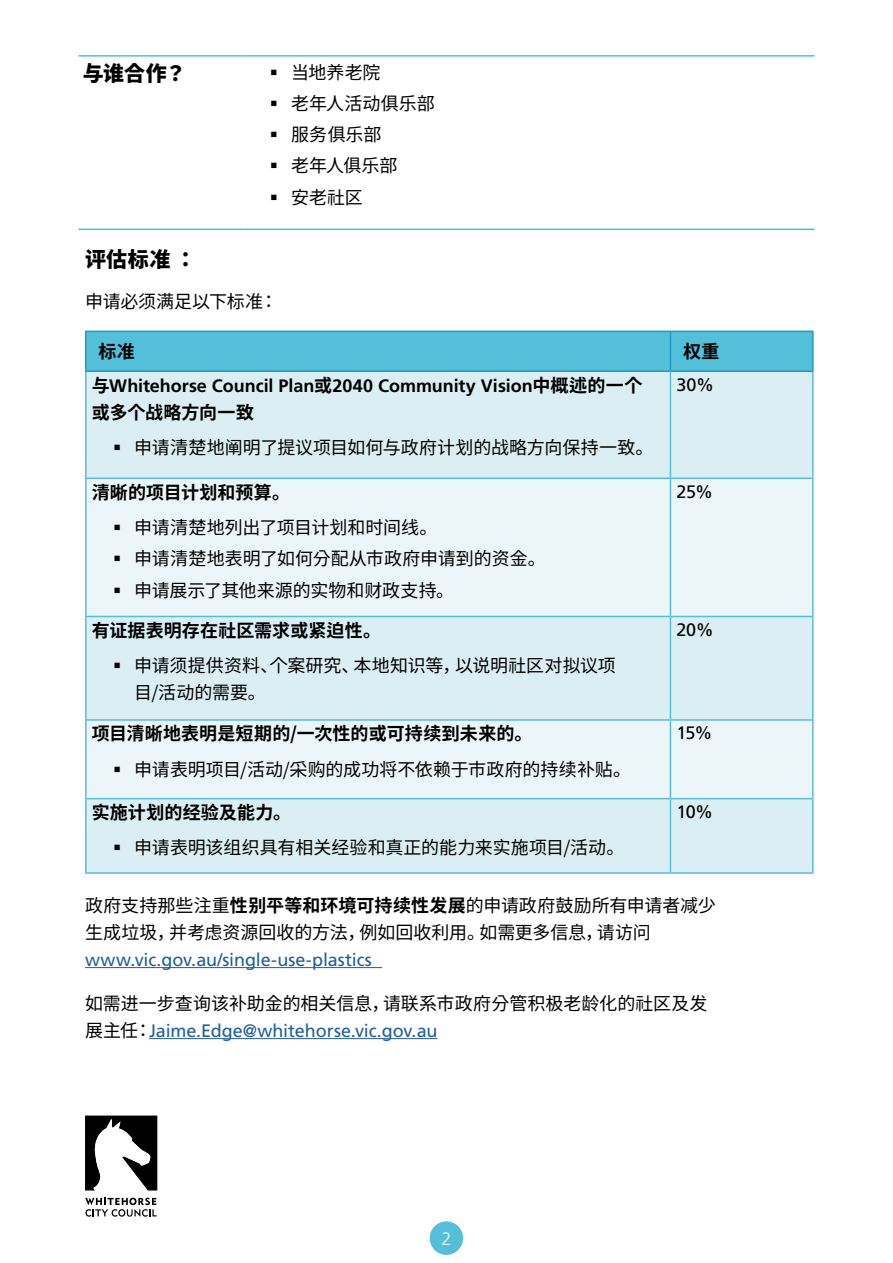
<style>
.page{position:relative;width:893px;height:1263px;background:#fff}
.page>*{position:absolute;margin:0;border:0;box-sizing:border-box;transform-origin:0 0}
.t1{font:900 21px "Noto Sans CJ Kkr";letter-spacing:.02em;color:#000}
.t2{font:18px/31.2px "Noto Sans CJ Kkr";color:#000}
.t3{font:700 18px "Noto Sans CJ Kkr";letter-spacing:.01em;color:#000}
.t4{font:18px "Frutiger LT Pro";letter-spacing:-.005em;color:#215e9e}
.t5{font:700 18px "Frutiger LT Pro";letter-spacing:-.005em;color:#000}
.t6{font:18px "Frutiger LT Pro";letter-spacing:-.02em;color:#000}
.t7{font:300 18px "Frutiger LT Pro";color:#fff}
.s1{font-family:"Noto Sans CJ Kkr"}
.s2{font-weight:700}
.s3{font-family:"Noto Sans CJ Kkr";color:#000}
</style>
<div class="page">
<hr style="left:78px;top:55px;width:166px;height:1px;background:#00b9cd">
<hr style="left:244px;top:55px;width:570px;height:1px;background:#00b9cd">
<hr style="left:78px;top:229px;width:166px;height:1px;background:#00b9cd">
<hr style="left:244px;top:229px;width:570px;height:1px;background:#00b9cd">
<hr style="left:85px;top:967px;width:297px;height:1px;background:#215e9e">
<hr style="left:149px;top:1038px;width:288px;height:1px;background:#215e9e">
<div style="left:87px;top:332px;width:725px;height:38px;background:#54bfd8"></div>
<div style="left:87px;top:372px;width:725px;height:500px;background:#dbeef4"></div>
<svg style="left:87px;top:479px;width:725px;height:319px;background:#e6f3f7"></svg>
<hr style="left:85px;top:372px;width:2px;height:105px;background:#54bfd8">
<hr style="left:670px;top:372px;width:1px;height:105px;background:#54bfd8">
<hr style="left:812px;top:372px;width:2px;height:105px;background:#54bfd8">
<hr style="left:85px;top:477px;width:585px;height:2px;background:#54bfd8">
<hr style="left:85px;top:479px;width:2px;height:137px;background:#54bfd8">
<hr style="left:670px;top:477px;width:144px;height:2px;background:#54bfd8">
<hr style="left:670px;top:479px;width:1px;height:137px;background:#54bfd8">
<hr style="left:812px;top:479px;width:2px;height:137px;background:#54bfd8">
<hr style="left:85px;top:616px;width:585px;height:1px;background:#54bfd8">
<hr style="left:85px;top:617px;width:2px;height:102px;background:#54bfd8">
<hr style="left:670px;top:616px;width:144px;height:1px;background:#54bfd8">
<hr style="left:670px;top:617px;width:1px;height:102px;background:#54bfd8">
<hr style="left:812px;top:617px;width:2px;height:102px;background:#54bfd8">
<hr style="left:85px;top:719px;width:585px;height:2px;background:#54bfd8">
<hr style="left:85px;top:721px;width:2px;height:77px;background:#54bfd8">
<hr style="left:670px;top:719px;width:144px;height:2px;background:#54bfd8">
<hr style="left:670px;top:721px;width:1px;height:77px;background:#54bfd8">
<hr style="left:812px;top:721px;width:2px;height:77px;background:#54bfd8">
<hr style="left:85px;top:798px;width:585px;height:1px;background:#54bfd8">
<hr style="left:85px;top:799px;width:2px;height:73px;background:#54bfd8">
<hr style="left:670px;top:798px;width:144px;height:1px;background:#54bfd8">
<hr style="left:670px;top:799px;width:1px;height:73px;background:#54bfd8">
<hr style="left:812px;top:799px;width:2px;height:73px;background:#54bfd8">
<hr style="left:85px;top:872px;width:585px;height:2px;background:#54bfd8">
<hr style="left:670px;top:872px;width:144px;height:2px;background:#54bfd8">
<hr style="left:85px;top:331px;width:585px;height:1px;background:#1c9cc0">
<hr style="left:85px;top:332px;width:2px;height:38px;background:#1c9cc0">
<hr style="left:670px;top:331px;width:144px;height:1px;background:#1c9cc0">
<hr style="left:670px;top:332px;width:1px;height:38px;background:#1c9cc0">
<hr style="left:812px;top:332px;width:2px;height:38px;background:#1c9cc0">
<hr style="left:85px;top:370px;width:585px;height:2px;background:#1c9cc0">
<hr style="left:670px;top:370px;width:144px;height:2px;background:#1c9cc0">
<svg style="left:85px;top:1198px;width:72px;height:19px"></svg>
<svg style="left:85px;top:1115px;width:72px;height:75px"></svg>
<div style="left:430px;top:1221px;width:33px;height:34px;background:#54bfd8;border-radius:50%"></div>
<svg style="left:115px;top:445px;width:5px;height:5px"></svg>
<svg style="left:115px;top:525px;width:5px;height:5px"></svg>
<svg style="left:115px;top:556px;width:5px;height:5px"></svg>
<svg style="left:115px;top:587px;width:5px;height:6px"></svg>
<svg style="left:115px;top:663px;width:5px;height:5px"></svg>
<svg style="left:115px;top:766px;width:5px;height:6px"></svg>
<svg style="left:115px;top:845px;width:5px;height:5px"></svg>
<p class="t1" style="left:83px;top:62px;width:105px">与谁合作？</p>
<p class="t2" style="left:291px;top:57px;width:145px">当地养老院<br>老年人活动俱乐部服务俱乐部<br>老年人俱乐部<br>安老社区</p>
<p class="t1" style="left:85px;top:247px;width:113px">评估标准 ：</p>
<p class="t2" style="left:85px;top:286px;width:194px">申请必须满足以下标准：</p>
<p class="t3" style="left:99px;top:342px;width:38px">标准</p>
<p class="t3" style="left:683px;top:342px;width:38px">权重</p>
<p class="t5" style="left:92px;top:375px;width:552px"><span class="s1">与</span>Whitehorse Council Plan<span class="s1">或</span>2040 Community Vision<span class="s1">中概述的一个</span></p>
<p class="t3" style="left:92px;top:402px;width:164px">或多个战略方向一致</p>
<p class="t2" style="left:134px;top:432px;width:521px">申请清楚地阐明了提议项目如何与政府计划的战略方向保持一致。</p>
<p class="t6" style="left:676px;top:374px;width:39px">30%</p>
<p class="t3" style="left:92px;top:482px;width:200px">清晰的项目计划和预算。</p>
<p class="t2" style="left:134px;top:512px;width:413px">申请清楚地列出了项目计划和时间线。<br>申请清楚地表明了如何分配从市政府申请到的资金。申请展示了其他来源的实物和财政支持。</p>
<p class="t3" style="left:92px;top:620px;width:291px">有证据表明存在社区需求或紧迫性。</p>
<p class="t2" style="left:134px;top:653px;width:483px;line-height:27px">申请须提供资料、个案研究、本地知识等，以说明社区对拟议项目/活动的需要。</p>
<p class="t3" style="left:92px;top:723px;width:442px">项目清晰地表明是短期的/一次性的或可持续到未来的。</p>
<p class="t2" style="left:134px;top:754px;width:498px">申请表明项目/活动/采购的成功将不依赖于市政府的持续补贴。</p>
<p class="t3" style="left:92px;top:802px;width:201px">实施计划的经验及能力。</p>
<p class="t2" style="left:134px;top:833px;width:492px">申请表明该组织具有相关经验和真正的能力来实施项目/活动。</p>
<p class="t6" style="left:676px;top:481px;width:38px">25%</p>
<p class="t6" style="left:676px;top:619px;width:39px">20%</p>
<p class="t6" style="left:676px;top:723px;width:38px">15%</p>
<p class="t6" style="left:676px;top:801px;width:38px">10%</p>
<p class="t2" style="left:85px;top:892px;width:632px;line-height:27px">政府支持那些注重<span class="s2">性别平等和环境可持续性发展</span>的申请政府鼓励所有申请者减少生成垃圾，并考虑资源回收的方法，例如回收利用。如需更多信息，请访问</p>
<p class="t4" style="left:85px;top:949px;width:288px">www.vic.gov.au/single-use-plastics</p>
<p class="t2" style="left:85px;top:988px;width:624px">如需进一步查询该补助金的相关信息，请联系市政府分管积极老龄化的社区及发</p>
<p class="t4" style="left:85px;top:1020px;width:354px"><span class="s3">展主任：</span>Jaime.Edge@whitehorse.vic.gov.au</p>
<p class="t7" style="left:441px;top:1228px;width:12px">2</p>
</div>
